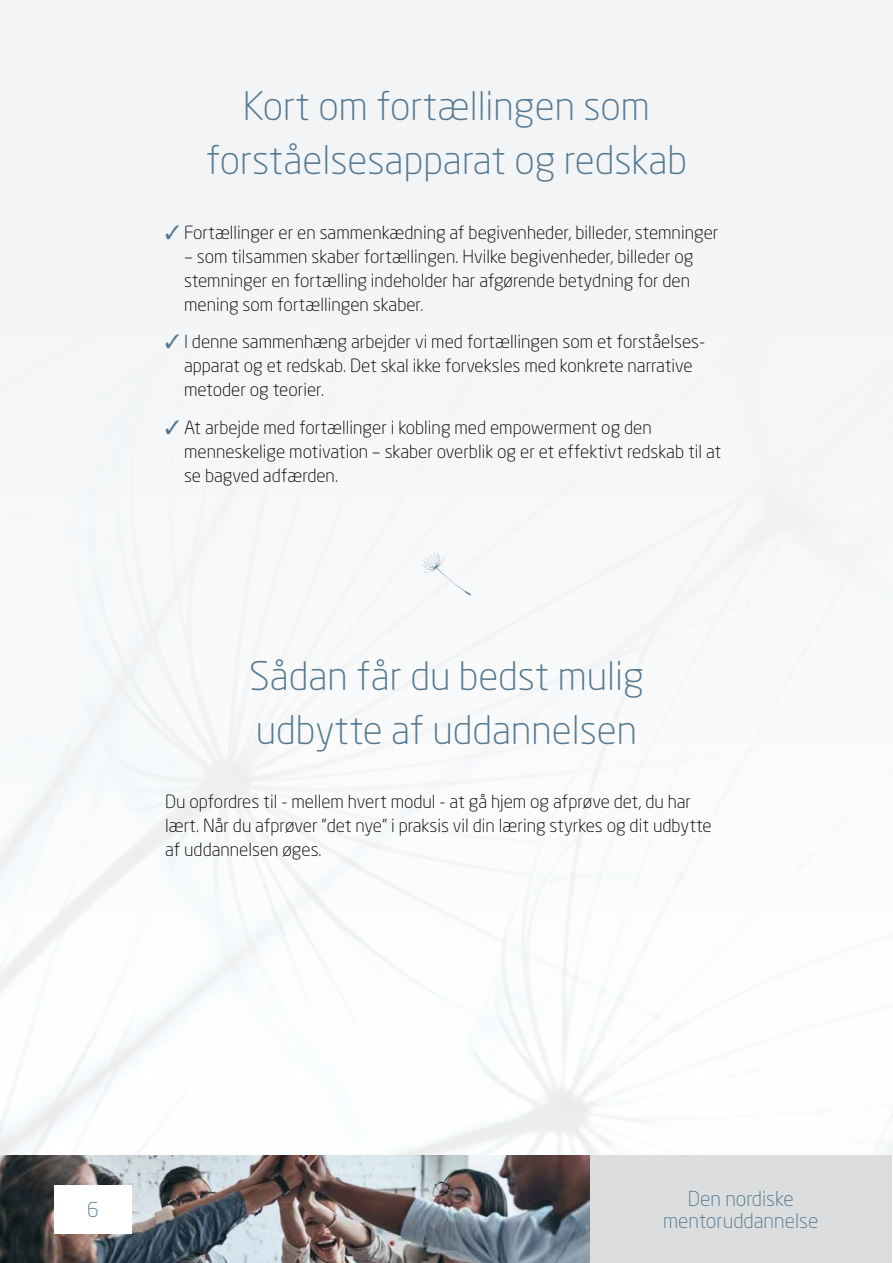
<style>
.page{position:relative;width:893px;height:1263px;background:#fff}
.page>*{position:absolute;margin:0;border:0;box-sizing:border-box;transform-origin:0 0}
.t1{font:300 39px/54px "Neo Sans";color:#547890;text-align:center}
.t2{font:300 20.25px/21.9px "Neo Sans";color:#547890;text-align:center}
.t3{font:300 18px/24px "Neo Sans";color:#000}
.s1{color:#547890}
</style>
<div class="page">
<div style="left:0;top:0;width:893px;height:1155px;background:#f5f6f8"></div>
<div style="left:589px;top:1155px;width:303px;height:108px;background:#dbddde"></div>
<img style="left:0;top:1155px;width:589px;height:108px">
<div style="left:54px;top:1185px;width:78px;height:48px;background:#fff"></div>
<svg style="left:422px;top:553px;width:49px;height:43px"></svg>
<h1 class="t1" style="left:206px;top:78px;width:483px">Kort om fortællingen som forståelsesapparat og redskab</h1>
<p class="t3" style="left:165px;top:220px;width:555px"><span class="s1">✓</span> Fortællinger er en sammenkædning af begivenheder, billeder, stemninger</p>
<p class="t3" style="left:184px;top:244px;width:511px">– som tilsammen skaber fortællingen. Hvilke begivenheder, billeder og stemninger en fortælling indeholder har afgørende betydning for den mening som fortællingen skaber.</p>
<p class="t3" style="left:184px;top:330px;width:523px;text-indent:-19px"><span class="s1">✓</span> I denne sammenhæng arbejder vi med fortællingen som et forståelses&shy;apparat og et redskab. Det skal ikke forveksles med konkrete narrative metoder og teorier.</p>
<p class="t3" style="left:184px;top:415px;width:539px;text-indent:-19px"><span class="s1">✓</span> At arbejde med fortællinger i kobling med empowerment og den menneskelige motivation – skaber overblik og er et effektivt redskab til at se bagved adfærden.</p>
<h1 class="t1" style="left:249px;top:649px;width:396px;text-align:left">Sådan får du bedst mulig udbytte af uddannelsen</h1>
<p class="t3" style="left:165px;top:789px;width:548px">Du opfordres til - mellem hvert modul - at gå hjem og afprøve det, du har lært. Når du afprøver ”det nye” i praksis vil din læring styrkes og dit udbytte af uddannelsen øges.</p>
<p class="t2" style="left:87px;top:1199px;width:13px">6</p>
<p class="t2" style="left:663px;top:1188px;width:157px">Den nordiske mentoruddannelse</p>
</div>
